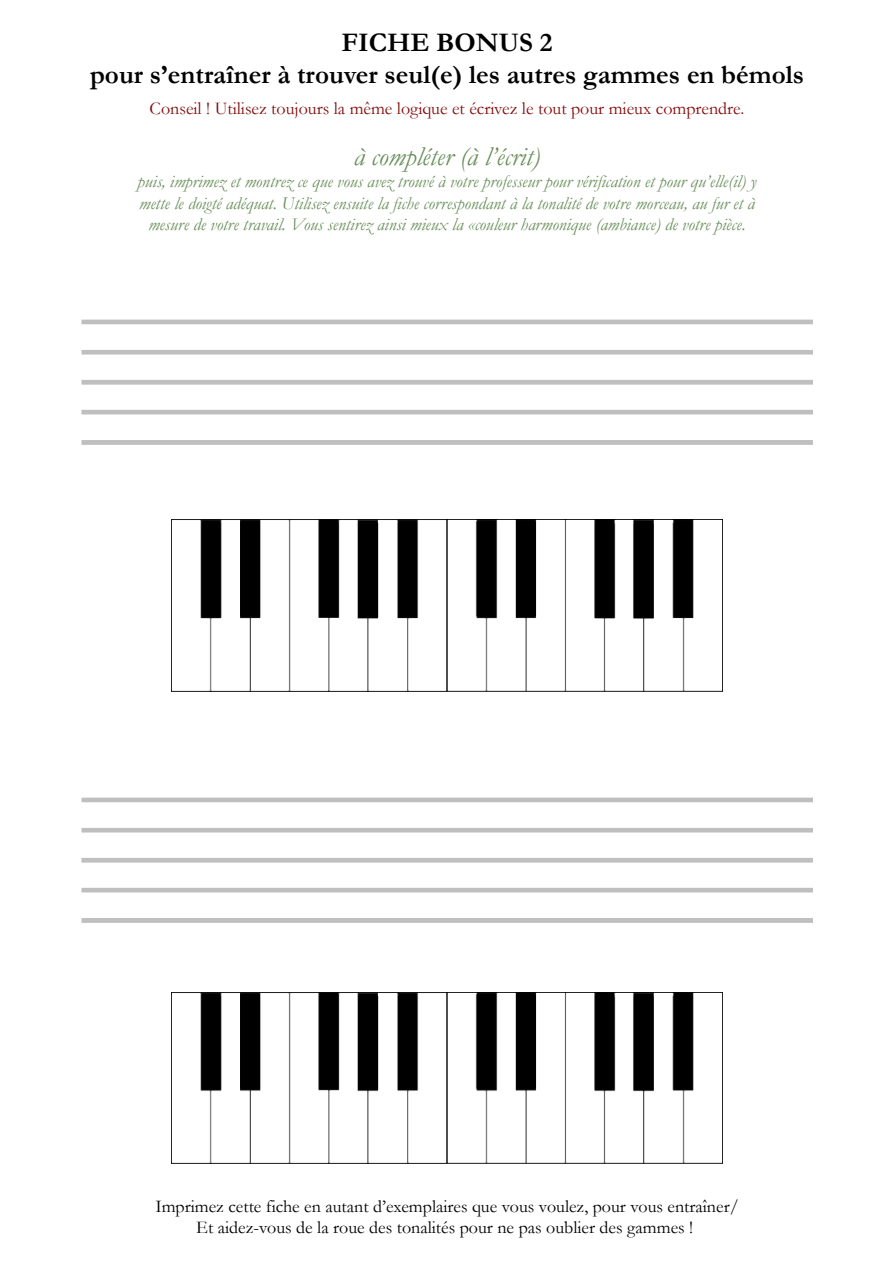
<style>
.page{position:relative;width:894px;height:1263px;background:#fff}
.page>*{position:absolute;margin:0;border:0;box-sizing:border-box;transform-origin:0 0}
.t1{font:700 27px/32.4px "Garamond";color:#000;text-align:center}
.t2{font:italic 27px "Garamond";color:#688e59}
.t3{font:italic 18px/21.6px "Garamond";color:#688e59;text-align:center}
.t4{font:18px/21.6px "Garamond";color:#000;text-align:center}
.t5{font:18px "Garamond";color:#840b0b}
</style>
<div class="page">
<img style="left:172px;top:520px;width:550px;height:171px">
<img style="left:172px;top:992px;width:550px;height:172px">
<h1 class="t1" style="left:90px;top:26px;width:715px">FICHE BONUS 2<br>pour s’entraîner à trouver seul(e) les autres gammes en bémols</h1>
<p class="t5" style="left:150px;top:96px;width:596px">Conseil ! Utilisez toujours la même logique et écrivez le tout pour mieux comprendre.</p>
<h1 class="t2" style="left:354px;top:139px;width:188px">à compléter (à l’écrit)</h1>
<p class="t3" style="left:138px;top:170px;width:620px">puis, imprimez et montrez ce que vous avez trouvé à votre professeur pour vérification et pour qu’elle(il) y mette le doigté adéquat. Utilisez ensuite la fiche correspondant à la tonalité de votre morceau, au fur et à mesure de votre travail. Vous sentirez ainsi mieux la «couleur harmonique (ambiance) de votre pièce.</p>
<p class="t4" style="left:155px;top:1195px;width:585px">Imprimez cette fiche en autant d’exemplaires que vous voulez, pour vous entraîner/<br>Et aidez-vous de la roue des tonalités pour ne pas oublier des gammes !</p>
</div>
